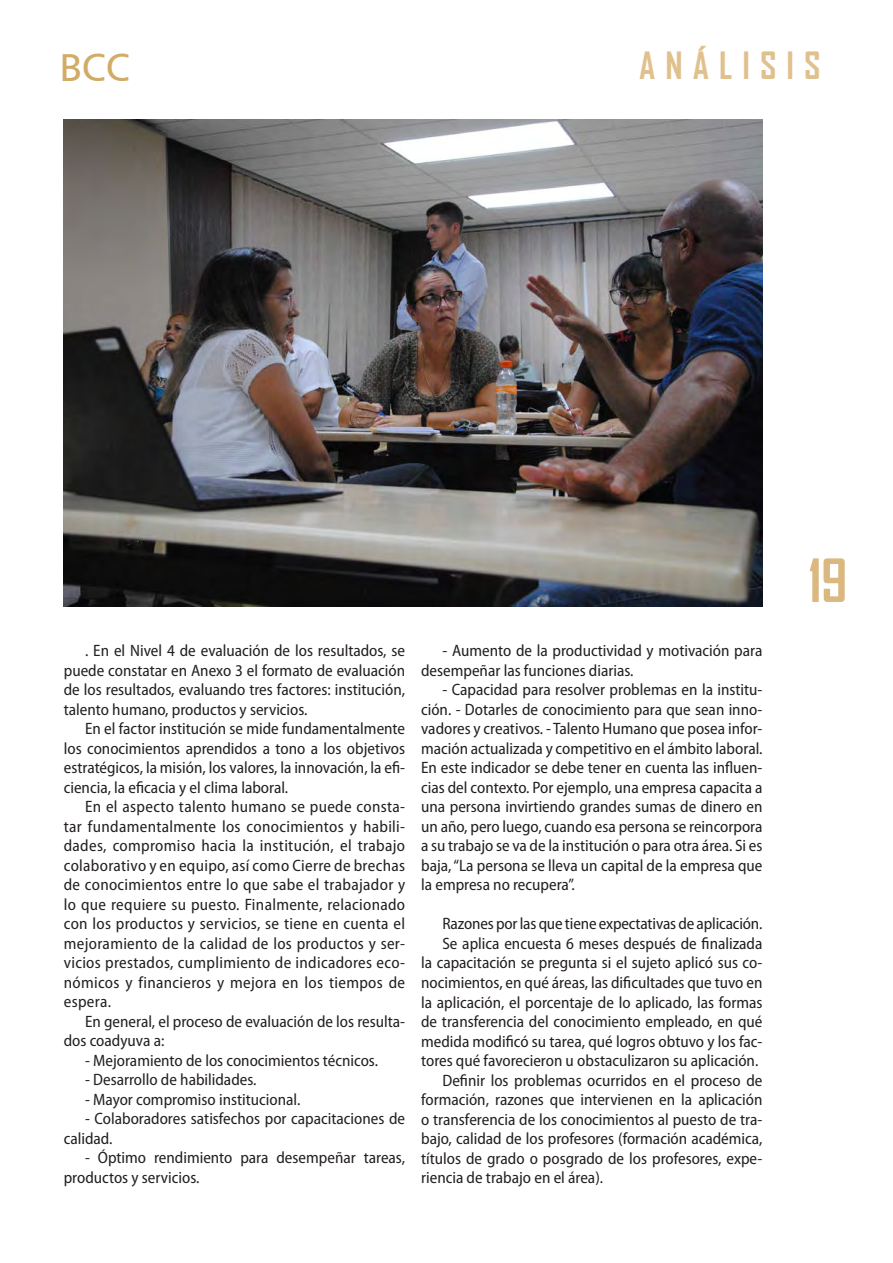
<style>
.page{position:relative;width:893px;height:1263px;background:#fff}
.page>*{position:absolute;margin:0;border:0;box-sizing:border-box;transform-origin:0 0}
.t1{font:700 57px "Agency FB";color:#dab87f}
.t2{font:39px "Humanist 777 BT Roman B";color:#d2ab66}
.t3{font:700 36px "Agency FB";letter-spacing:.28em;color:#e0c18d}
.CUERPO_BCC{font:semi-condensed 16.5px/19.5px "Myriad Pro";color:#231f20;text-align:justify}
</style>
<div class="page">
<img style="left:64px;top:119px;width:698px;height:488px">
<h2 class="t2" style="left:60px;top:43px;width:72px">BCC</h2>
<h3 class="t3" style="left:639px;top:43px;width:183px">ANÁLISIS</h3>
<p class="CUERPO_BCC" style="left:64px;top:641px;width:343px;text-indent:21px">. En el Nivel 4 de evaluación de los resultados, se puede constatar en Anexo 3 el formato de evaluación de los resultados, evaluando tres factores: institución, talento humano, productos y servicios.</p>
<p class="CUERPO_BCC" style="left:64px;top:719px;width:343px;text-indent:21px">En el factor institución se mide fundamentalmente los conocimientos aprendidos a tono a los objetivos estratégicos, la misión, los valores, la innovación, la efi&shy;ciencia, la eficacia y el clima laboral.</p>
<p class="CUERPO_BCC" style="left:64px;top:797px;width:343px;text-indent:21px">En el aspecto talento humano se puede consta&shy;tar fundamentalmente los conocimientos y habili&shy;dades, compromiso hacia la institución, el trabajo colaborativo y en equipo, así como Cierre de brechas de conocimientos entre lo que sabe el trabajador y lo que requiere su puesto. Finalmente, relacionado con los productos y servicios, se tiene en cuenta el mejoramiento de la calidad de los productos y ser&shy;vicios prestados, cumplimiento de indicadores eco&shy;nómicos y financieros y mejora en los tiempos de espera.</p>
<p class="CUERPO_BCC" style="left:64px;top:1012px;width:343px;text-indent:21px">En general, el proceso de evaluación de los resulta&shy;dos coadyuva a:</p>
<p class="CUERPO_BCC" style="left:85px;top:1051px;width:295px">- Mejoramiento de los conocimientos técnicos.</p>
<p class="CUERPO_BCC" style="left:85px;top:1070px;width:173px">- Desarrollo de habilidades.</p>
<p class="CUERPO_BCC" style="left:85px;top:1090px;width:217px">- Mayor compromiso institucional.</p>
<p class="CUERPO_BCC" style="left:64px;top:1109px;width:343px;text-indent:21px">- Colaboradores satisfechos por capacitaciones de calidad.</p>
<p class="CUERPO_BCC" style="left:64px;top:1148px;width:343px;text-indent:21px">- Óptimo rendimiento para desempeñar tareas, productos y servicios.</p>
<p class="CUERPO_BCC" style="left:421px;top:641px;width:343px;text-indent:21px">- Aumento de la productividad y motivación para desempeñar las funciones diarias.</p>
<p class="CUERPO_BCC" style="left:421px;top:680px;width:343px;text-indent:21px">- Capacidad para resolver problemas en la institu&shy;ción. - Dotarles de conocimiento para que sean inno&shy;vadores y creativos. - Talento Humano que posea infor&shy;mación actualizada y competitivo en el ámbito laboral.<br>En este indicador se debe tener en cuenta las influen&shy;cias del contexto. Por ejemplo, una empresa capacita a una persona invirtiendo grandes sumas de dinero en un año, pero luego, cuando esa persona se reincorpora a su trabajo se va de la institución o para otra área. Si es baja, “La persona se lleva un capital de la empresa que la empresa no recupera”.</p>
<p class="CUERPO_BCC" style="left:442px;top:914px;width:322px">Razones por las que tiene expectativas de aplicación.</p>
<p class="CUERPO_BCC" style="left:421px;top:934px;width:343px;text-indent:21px">Se aplica encuesta 6 meses después de finalizada la capacitación se pregunta si el sujeto aplicó sus co&shy;nocimientos, en qué áreas, las dificultades que tuvo en la aplicación, el porcentaje de lo aplicado, las formas de transferencia del conocimiento empleado, en qué medida modificó su tarea, qué logros obtuvo y los fac&shy;tores qué favorecieron u obstaculizaron su aplicación.</p>
<p class="CUERPO_BCC" style="left:421px;top:1070px;width:343px;text-indent:21px">Definir los problemas ocurridos en el proceso de formación, razones que intervienen en la aplicación o transferencia de los conocimientos al puesto de tra&shy;bajo, calidad de los profesores (formación académica, títulos de grado o posgrado de los profesores, expe&shy;riencia de trabajo en el área).</p>
<h1 class="t1" style="left:808px;top:545px;width:41px">19</h1>
</div>
